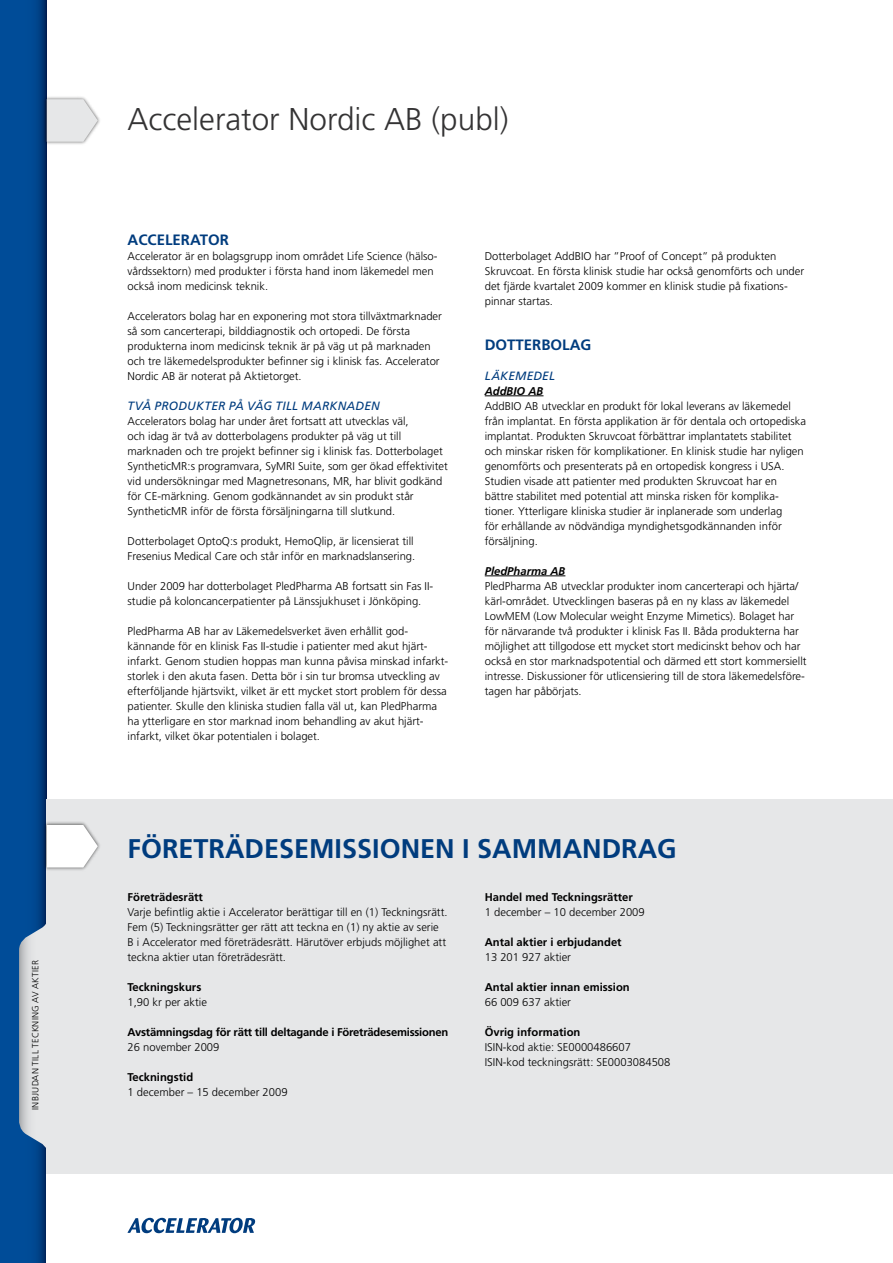
<style>
.page{position:relative;width:893px;height:1263px;background:#fff}
.page>*{position:absolute;margin:0;border:0;box-sizing:border-box;transform-origin:0 0}
.t1{font:300 31.5px "Frutiger";color:#343334}
.t2{font:700 27px "Frutiger";color:#003c7e}
.t3{font:700 15px "Frutiger";color:#003c7e}
.t4{font:italic 12px "Frutiger";letter-spacing:.015em;color:#003c7e}
.t5{font:300 11.25px/15px "Frutiger";color:#000}
.t6{font:700 11.25px "Frutiger";color:#000}
.t7{font:700 11.25px "Frutiger";letter-spacing:-.02em;color:#000}
.t8{font:italic 700 11.25px "Frutiger";color:#000}
.t9{font:300 9px "Frutiger";letter-spacing:.035em;color:#000}
</style>
<div class="page">
<svg style="left:0;top:0;width:47px;height:1263px;background:#004790"></svg>
<svg style="left:128px;top:1218px;width:127px;height:15px"></svg>
<div style="left:47px;top:799px;width:846px;height:375px;background:#e6e7e8"></div>
<div style="left:43px;top:821px;width:58px;height:50px;background:#000;opacity:.6"></div>
<svg style="left:19px;top:825px;width:79px;height:381px"></svg>
<hr style="left:485px;top:396px;width:58px;height:1px;background:#000">
<hr style="left:485px;top:576px;width:80px;height:1px;background:#000">
<div style="left:43px;top:95px;width:58px;height:51px;background:#000;opacity:.6"></div>
<svg style="left:47px;top:99px;width:51px;height:43px;background:#e6e7e8"></svg>
<p class="t9" style="left:30px;top:1110px;width:151px;rotate:-90deg">Inbjudan till teckning av aktier</p>
<h1 class="t1" style="left:128px;top:101px;width:382px">Accelerator Nordic AB (publ)</h1>
<h3 class="t3" style="left:128px;top:231px;width:103px">ACCELERATOR</h3>
<p class="t5" style="left:128px;top:249px;width:312px">Accelerator är en bolagsgrupp inom området Life Science (hälso&shy;vårdssektorn) med produkter i första hand inom läkemedel men också inom medicinsk teknik.</p>
<p class="t5" style="left:128px;top:309px;width:316px">Accelerators bolag har en exponering mot stora tillväxt-marknader så som cancerterapi, bilddiagnostik och ortopedi. De första produkterna inom medicinsk teknik är på väg ut på marknaden och tre läkemedelsprodukter befinner sig i klinisk fas. Accelerator Nordic AB är noterat på Aktietorget.</p>
<p class="t4" style="left:128px;top:399px;width:254px">TVÅ PRODUKTER PÅ VÄG TILL MARKNADEN</p>
<p class="t5" style="left:128px;top:414px;width:322px">Accelerators bolag har under året fortsatt att utvecklas väl,<br>och idag är två av dotterbolagens produkter på väg ut till marknaden och tre projekt befinner sig i klinisk fas. Dotterbolaget SyntheticMR:s programvara, SyMRI Suite, som ger ökad effektivitet vid undersökningar med Magnetresonans, MR, har blivit godkänd för CE-märkning. Genom godkännandet av sin produkt står SyntheticMR inför de första försäljningarna till slutkund.</p>
<p class="t5" style="left:128px;top:534px;width:289px">Dotterbolaget OptoQ:s produkt, HemoQlip, är licensierat till<br>Fresenius Medical Care och står inför en marknadslansering.</p>
<p class="t5" style="left:128px;top:579px;width:307px">U nder 2009 har dotterbolaget PledPharma AB fortsatt sin Fas II&shy;studie på koloncancerpatienter på Länssjukhuset i Jönköping.</p>
<p class="t5" style="left:128px;top:624px;width:322px">PledPharma AB har av Läkemedelsverket även erhållit god&shy;kännande för en klinisk Fas II-studie i patienter med akut hjärt&shy;infarkt. Genom studien hoppas man kunna påvisa minskad infarkt&shy;storlek i den akuta fasen. Detta bör i sin tur bromsa utveckling av efterföljande hjärtsvikt, vilket är ett mycket stort problem för dessa patienter. Skulle den kliniska studien falla väl ut, kan PledPharma ha ytterligare en stor marknad inom behandling av akut hjärt&shy;infarkt, vilket ökar potentialen i bolaget.</p>
<p class="t5" style="left:485px;top:248px;width:321px">Dotterbolaget AddBIO har ”Proof of Concept” på produkten Skruvcoat. En första klinisk studie har också genomförts och under det fjärde kvartalet 2009 kommer en klinisk studie på fixations&shy;pinnar startas.</p>
<h3 class="t3" style="left:485px;top:336px;width:108px">DOTTERBOLAG</h3>
<p class="t4" style="left:485px;top:368px;width:72px">LÄKEMEDEL</p>
<p class="t8" style="left:485px;top:384px;width:60px">AddBIO AB</p>
<p class="t5" style="left:485px;top:398px;width:323px">AddBIO AB utvecklar en produkt för lokal leverans av läkemedel från implantat. En första applikation är för dentala och ortopediska implantat. Produkten Skruvcoat förbättrar implantatets stabilitet och minskar risken för komplikationer. En klinisk studie har nyligen genomförts och presenterats på en ortopedisk kongress i U SA.<br>Studien visade att patienter med produkten Skruvcoat har en bättre stabilitet med potential att minska risken för komplika&shy;tioner. Ytterligare kliniska studier är inplanerade som underlag<br>för erhållande av nödvändiga myndighetsgodkännanden inför försäljning.</p>
<p class="t8" style="left:485px;top:564px;width:82px">PledPharma AB</p>
<p class="t5" style="left:485px;top:578px;width:323px">PledPharma AB utvecklar produkter inom cancerterapi och hjärta/ kärl-området. Utvecklingen baseras på en ny klass av läkemedel LowMEM (Low Molecular weight Enzyme Mimetics). Bolaget har för närvarande två produkter i klinisk Fas II. Båda produkterna har möjlighet att tillgodose ett mycket stort medicinskt behov och har också en stor marknadspotential och därmed ett stort kommersiellt intresse. Diskussioner för utlicensiering till de stora läkemedelsföre&shy;tagen har påbörjats.</p>
<h2 class="t2" style="left:128px;top:833px;width:551px">FÖRETRÄDESEMISSIONEN I SAMMANDRAG</h2>
<p class="t6" style="left:128px;top:891px;width:77px">Företrädesrätt</p>
<p class="t5" style="left:128px;top:905px;width:322px">Varje befintlig aktie i Accelerator berättigar till en (1) Teckningsrätt.<br>Fem (5) Teckningsrätter ger rätt att teckna en (1) ny aktie av serie B i Accelerator med företrädesrätt. Härutöver erbjuds möjlighet att teckna aktier utan företrädesrätt.</p>
<p class="t6" style="left:128px;top:981px;width:75px">Teckningskurs</p>
<p class="t5" style="left:128px;top:995px;width:81px">1,90 kr per aktie</p>
<p class="t7" style="left:128px;top:1026px;width:322px">Avstämningsdag för rätt till deltagande i Företrädesemissionen</p>
<p class="t5" style="left:128px;top:1040px;width:93px">26 november 2009</p>
<p class="t6" style="left:128px;top:1071px;width:67px">Teckningstid</p>
<p class="t5" style="left:128px;top:1085px;width:162px">1 december – 15 december 2009</p>
<p class="t6" style="left:485px;top:891px;width:150px">Handel med Teckningsrätter</p>
<p class="t5" style="left:485px;top:905px;width:162px">1 december – 10 december 2009</p>
<p class="t6" style="left:485px;top:936px;width:138px">Antal aktier i erbjudandet</p>
<p class="t5" style="left:485px;top:950px;width:88px">13 201 927 aktier</p>
<p class="t6" style="left:485px;top:981px;width:147px">Antal aktier innan emission</p>
<p class="t5" style="left:485px;top:995px;width:88px">66 009 637 aktier</p>
<p class="t6" style="left:485px;top:1026px;width:97px">Övrig information</p>
<p class="t5" style="left:485px;top:1040px;width:187px">ISIN-kod aktie: SE0000486607<br>ISIN-kod teckningsrätt: SE0003084508</p>
</div>
